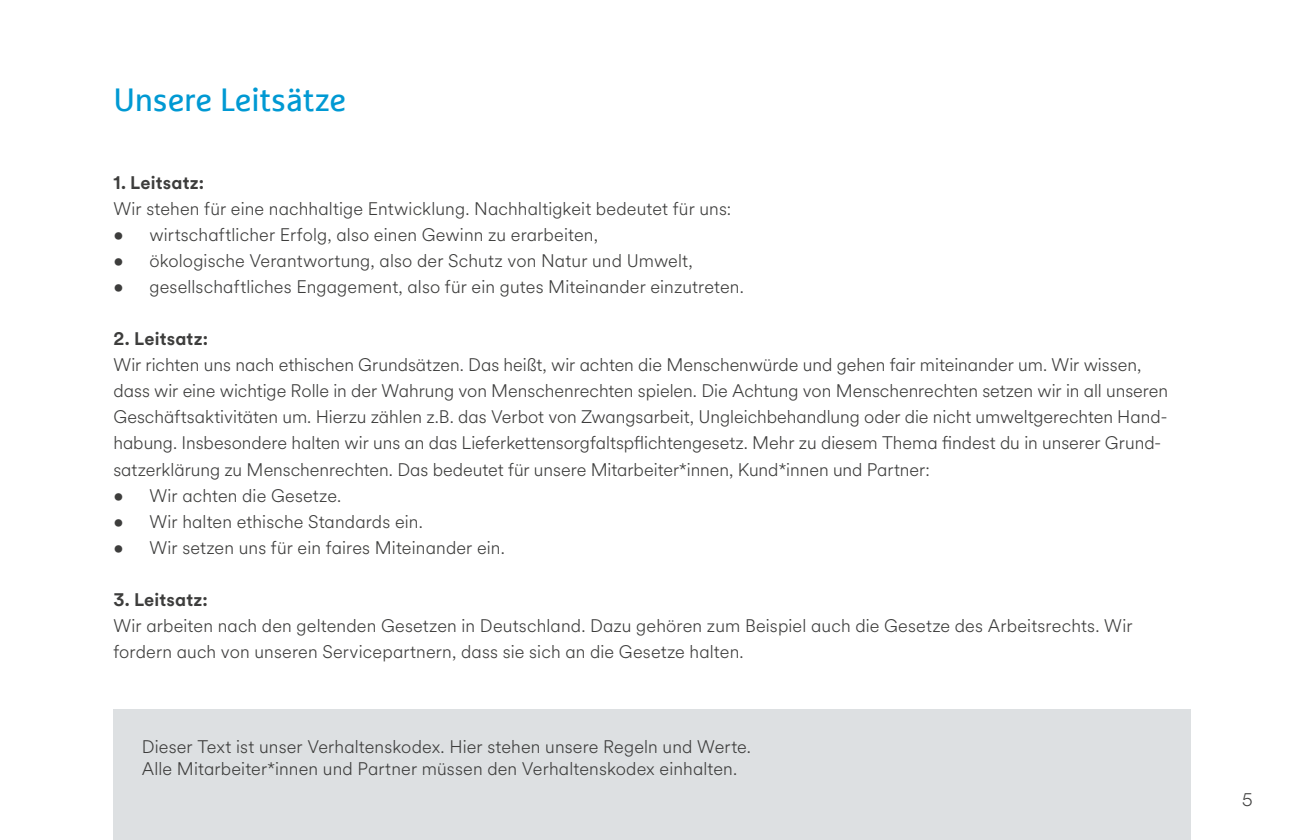
<style>
.page{position:relative;width:1304px;height:840px;background:#fff}
.page>*{position:absolute;margin:0;border:0;box-sizing:border-box;transform-origin:0 0}
.t1{font:32px "Marselis Pro";letter-spacing:-.005em;color:#0099d3}
.t2{font:300 18px/26px "Circular Hermes";letter-spacing:.005em;color:#3d3d3c}
.t3{font:700 18px "Circular Hermes";letter-spacing:.01em;color:#3d3d3c}
</style>
<div class="page">
<div style="left:113px;top:709px;width:1078px;height:130px;background:#dde0e2"></div>
<h1 class="t1" style="left:113px;top:80px;width:234px">Unsere Leitsätze</h1>
<p class="t3" style="left:113px;top:170px;width:92px">1. Leitsatz:</p>
<p class="t2" style="left:113px;top:195px;width:619px">Wir stehen für eine nachhaltige Entwicklung. Nachhaltigkeit bedeutet für uns:</p>
<p class="t2" style="left:113px;top:221px;width:486px">• wirtschaftlicher Erfolg, also einen Gewinn zu erarbeiten,</p>
<p class="t2" style="left:113px;top:247px;width:581px">• ökologische Verantwortung, also der Schutz von Natur und Umwelt,</p>
<p class="t2" style="left:113px;top:273px;width:632px">• gesellschaftliches Engagement, also für ein gutes Miteinander einzutreten.</p>
<p class="t3" style="left:113px;top:326px;width:96px">2. Leitsatz:</p>
<p class="t2" style="left:113px;top:351px;width:1056px">Wir richten uns nach ethischen Grundsätzen. Das heißt, wir achten die Menschenwürde und gehen fair miteinander um. Wir wissen, dass wir eine wichtige Rolle in der Wahrung von Menschenrechten spielen. Die Achtung von Menschenrechten setzen wir in all unseren Geschäftsaktivitäten um. Hierzu zählen z.B. das Verbot von Zwangsarbeit, Ungleichbehandlung oder die nicht umweltgerechten Hand&shy;habung. Insbesondere halten wir uns an das Lieferkettensorgfaltspflichtengesetz. Mehr zu diesem Thema findest du in unserer Grund&shy;satzerklärung zu Menschenrechten. Das bedeutet für unsere Mitarbeiter*innen, Kund*innen und Partner:</p>
<p class="t2" style="left:113px;top:481px;width:229px">• Wir achten die Gesetze.</p>
<p class="t2" style="left:113px;top:507px;width:311px">• Wir halten ethische Standards ein.</p>
<p class="t2" style="left:113px;top:533px;width:393px">• Wir setzen uns für ein faires Miteinander ein.</p>
<p class="t3" style="left:113px;top:586px;width:96px">3. Leitsatz:</p>
<p class="t2" style="left:113px;top:611px;width:1021px">Wir arbeiten nach den geltenden Gesetzen in Deutschland. Dazu gehören zum Beispiel auch die Gesetze des Arbeitsrechts. Wir fordern auch von unseren Servicepartnern, dass sie sich an die Gesetze halten.</p>
<p class="t2" style="left:142px;top:735px;width:611px;line-height:21.6px">Dieser Text ist unser Verhaltenskodex. Hier stehen unsere Regeln und Werte.<br>Alle Mitarbeiter*innen und Partner müssen den Verhaltenskodex einhalten.</p>
<p class="t2" style="left:1242px;top:785px;width:12px">5</p>
</div>
